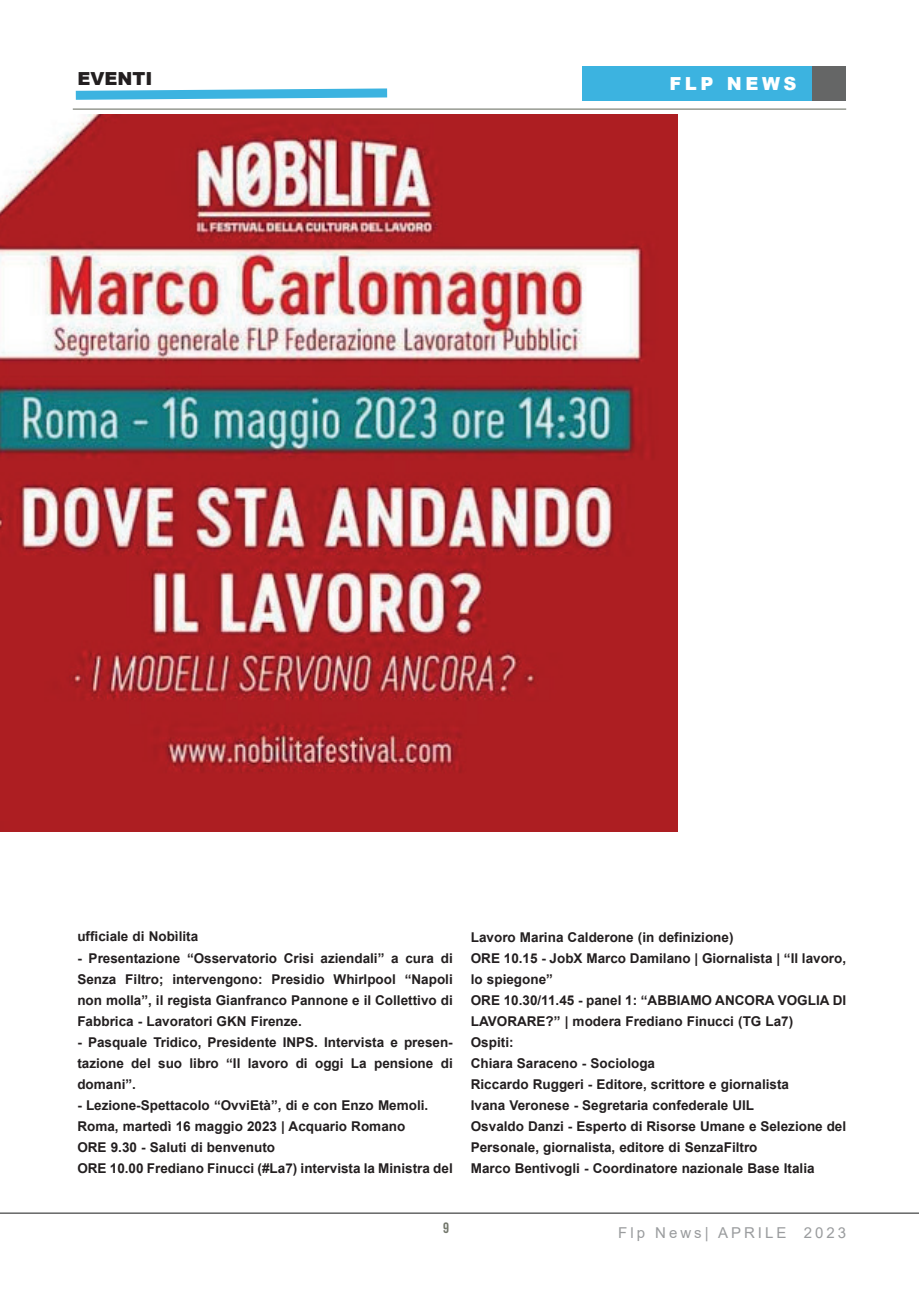
<style>
.page{position:relative;width:919px;height:1289px;background:#fff}
.page>*{position:absolute;margin:0;border:0;box-sizing:border-box;transform-origin:0 0}
.t1{font:900 18px "Arial";letter-spacing:.2em;color:#fff}
.t2{font:900 18px "Arial";color:#231f20}
.t3{font:15px "Arial";letter-spacing:.2em;color:#9a9c9e}
.t4{font:15px "Bebas Neue";color:#73776c}
.t5{font:700 13.5px/21px "Arial";color:#231f20;text-align:justify}
</style>
<div class="page">
<div style="left:811px;top:66px;width:35px;height:34px;background:#656666"></div>
<div style="left:582px;top:66px;width:229px;height:34px;background:#3cb3e0"></div>
<hr style="left:73px;top:108px;width:773px;height:2px;background:#73776c">
<svg style="left:0;top:1212px;width:918px;height:2px;background:#8a8b8b"></svg>
<svg style="left:75px;top:88px;width:313px;height:12px"></svg>
<img style="left:0;top:115px;width:677px;height:716px">
<h1 class="t2" style="left:77px;top:65px;width:76px">EVENTI</h1>
<h1 class="t1" style="left:669px;top:70px;width:129px">FLP NEWS</h1>
<p class="t5" style="left:77px;top:926px;width:122px">ufficiale di Nobìlita</p>
<p class="t5" style="left:77px;top:947px;width:377px">- Presentazione “Osservatorio Crisi aziendali” a cura di Senza Filtro; intervengono: Presidio Whirlpool “Napoli non molla”, il regista Gianfranco Pannone e il Collettivo di Fabbrica - Lavoratori GKN Firenze.</p>
<p class="t5" style="left:77px;top:1031px;width:377px">- Pasquale Tridico, Presidente INPS. Intervista e presen&shy;tazione del suo libro “Il lavoro di oggi La pensione di domani”.</p>
<p class="t5" style="left:77px;top:1094px;width:377px;text-align:left">- Lezione-Spettacolo “OvviEtà”, di e con Enzo Memoli.<br>Roma, martedì 16 maggio 2023 | Acquario Romano<br>ORE 9.30 - Saluti di benvenuto<br>ORE 10.00 Frediano Finucci (#La7) intervista la Ministra del</p>
<p class="t5" style="left:471px;top:926px;width:377px;text-align:left">Lavoro Marina Calderone (in definizione)<br>ORE 10.15 - JobX Marco Damilano | Giornalista | “Il lavoro, lo spiegone”<br>ORE 10.30/11.45 - panel 1: “ABBIAMO ANCORA VOGLIA DI LAVORARE?” | modera Frediano Finucci (TG La7)<br>Ospiti:<br>Chiara Saraceno - Sociologa<br>Riccardo Ruggeri - Editore, scrittore e giornalista<br>Ivana Veronese - Segretaria confederale UIL<br>Osvaldo Danzi - Esperto di Risorse Umane e Selezione del Personale, giornalista, editore di SenzaFiltro<br>Marco Bentivogli - Coordinatore nazionale Base Italia</p>
<p class="t4" style="left:443px;top:1219px;width:7px">9</p>
<p class="t3" style="left:618px;top:1222px;width:229px">Flp News| APRILE 2023</p>
</div>
